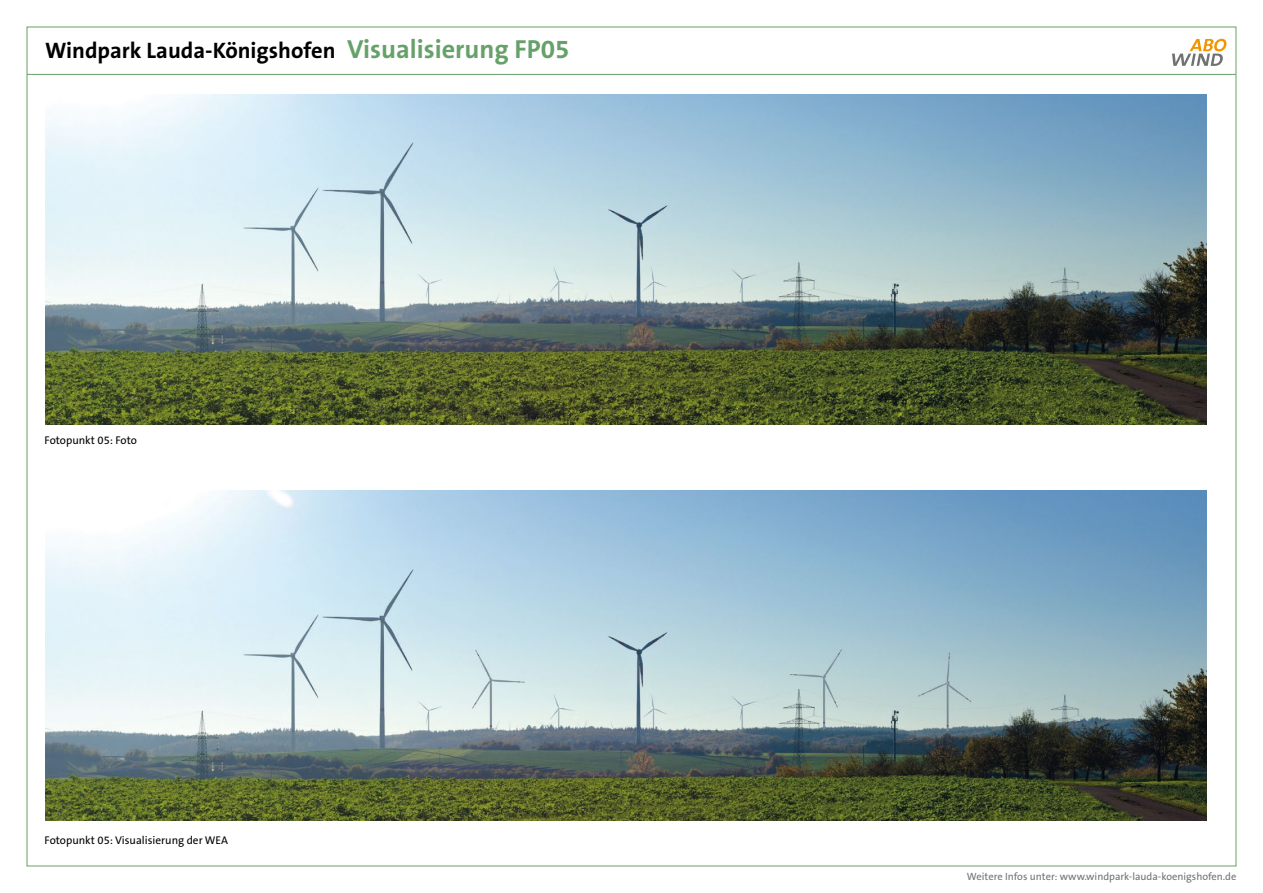
<style>
.page{position:relative;width:1263px;height:893px;background:#fff}
.page>*{position:absolute;margin:0;border:0;box-sizing:border-box;transform-origin:0 0}
.t1{font:700 22.5px "The Sans B W7";color:#000}
.t2{font:11.25px "The Sans B W5 Plain";color:#000}
.t3{font:10.5px "The Sans B W5 Plain";color:#707172}
.s1{font-size:26.25px;color:#67a16a}
</style>
<div class="page">
<hr style="left:27px;top:74px;width:1209px;height:1px;background:#67a16a">
<img style="left:45px;top:94px;width:1161px;height:330px">
<img style="left:45px;top:491px;width:1161px;height:330px">
<svg style="left:1172px;top:39px;width:54px;height:27px"></svg>
<p class="t1" style="left:45px;top:36px;width:526px">Windpark Lauda-Königshofen <span class="s1">Visualisierung FP05</span></p>
<p class="t2" style="left:45px;top:433px;width:94px">Fotopunkt 05: Foto</p>
<p class="t2" style="left:45px;top:833px;width:185px">Fotopunkt 05: Visualisierung der WEA</p>
<p class="t3" style="left:967px;top:869px;width:271px">Weitere Infos unter: www.windpark-lauda-koenigshofen.de</p>
</div>
